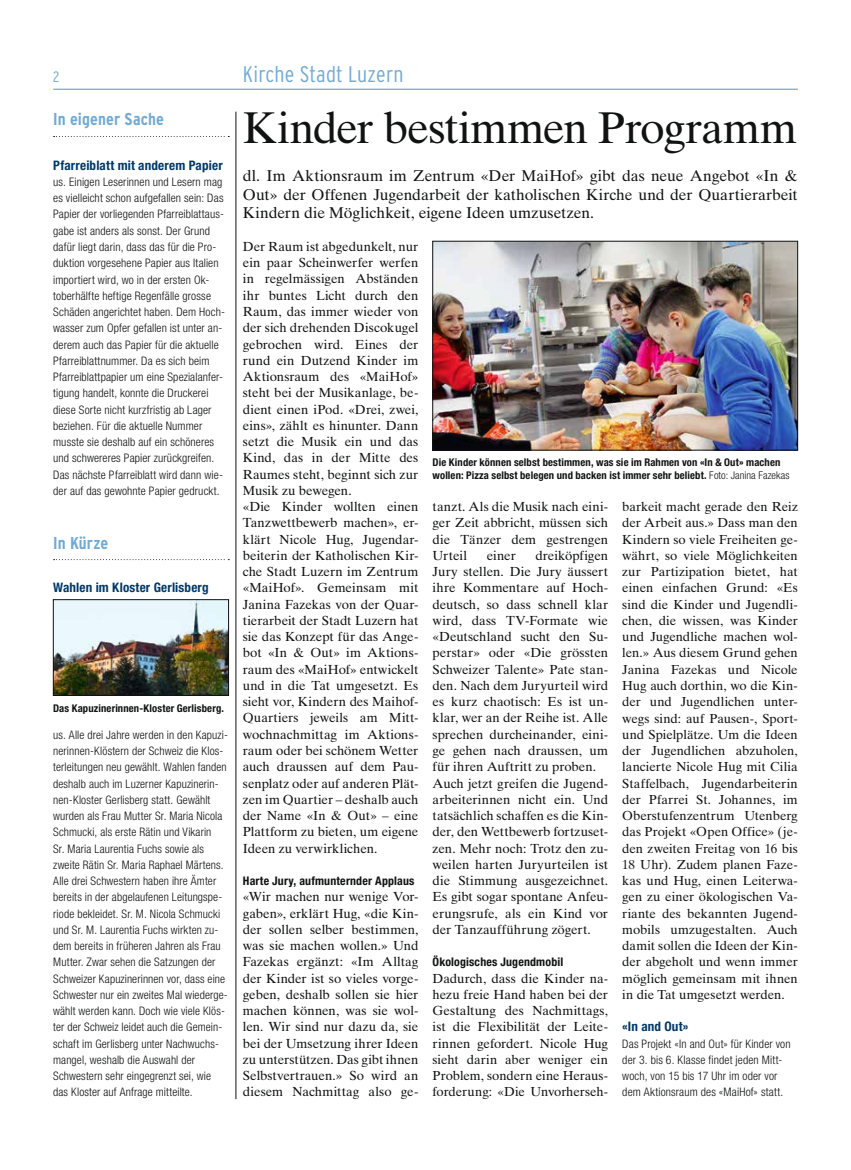
<style>
.page{position:relative;width:851px;height:1170px;background:#fff}
.page>*{position:absolute;margin:0;border:0;box-sizing:border-box;transform-origin:0 0}
.t1{font:44.38px "Times Ten LT Std";letter-spacing:-.02em;color:#111212}
.t2{font:300 condensed 22.5px "Interstate";letter-spacing:.01em;color:#70aad6}
.t3{font:700 condensed 17.12px "Interstate";letter-spacing:.01em;color:#70aad6}
.t4{font:15.62px/18.8px "Times Ten LT Std";letter-spacing:-.005em;color:#111212;text-align:justify}
.t5{font:300 condensed 15px "Interstate";color:#70aad6}
.t6{font:13.12px/16.2px "Times Ten LT Std";color:#111212;text-align:justify}
.t7{font:700 condensed 13.12px "Helvetica Neue LT Std";letter-spacing:.015em;color:#003868}
.t8{font:13px/16.2px "Times Ten LT Std";letter-spacing:-.005em;color:#111212;text-align:justify}
.t9{font:700 condensed 11.88px "Helvetica Neue LT Std";letter-spacing:.015em;color:#111212}
.t10{font:300 condensed 11.75px/16.2px "Helvetica Neue LT Std";letter-spacing:.01em;color:#111212}
.t11{font:700 condensed 10.62px/12.8px "Helvetica Neue LT Std";letter-spacing:.015em;color:#111212}
.s1{font-weight:300}
.s2{font-size:13px}
</style>
<div class="page">
<hr style="left:236px;top:112px;width:1px;height:986px;background:#111212">
<hr style="left:53px;top:89px;width:744px;height:1px;background:#70aad6">
<svg style="left:54px;top:136px;width:175px;height:1px"></svg>
<svg style="left:54px;top:559px;width:175px;height:1px"></svg>
<img style="left:434px;top:243px;width:361px;height:205px">
<div style="left:432px;top:241px;width:365px;height:209px;border:1px solid #111212"></div>
<img style="left:55px;top:601px;width:172px;height:92px">
<div style="left:53px;top:599px;width:176px;height:96px;border:1px solid #111212"></div>
<p class="t5" style="left:53px;top:68px;width:8px">2</p>
<h2 class="t2" style="left:243px;top:62px;width:162px">Kirche Stadt Luzern</h2>
<h3 class="t3" style="left:53px;top:110px;width:112px">In eigener Sache</h3>
<p class="t7" style="left:53px;top:157px;width:171px">Pfarreiblatt mit anderem Papier</p>
<p class="t10" style="left:53px;top:173px;width:173px">us. Einigen Leserinnen und Lesern mag es vielleicht schon aufgefallen sein: Das Papier der vorliegenden Pfarreiblattaus&shy;gabe ist anders als sonst. Der Grund dafür liegt darin, dass das für die Pro&shy;duktion vorgesehene Papier aus Italien importiert wird, wo in der ersten Ok&shy;toberhälfte heftige Regenfälle grosse Schäden angerichtet haben. Dem Hoch&shy;wasser zum Opfer gefallen ist unter an&shy;derem auch das Papier für die aktuelle Pfarreiblattnummer. Da es sich beim Pfarreiblattpapier um eine Spezialanfer&shy;tigung handelt, konnte die Druckerei diese Sorte nicht kurzfristig ab Lager beziehen. Für die aktuelle Nummer musste sie deshalb auf ein schöneres und schwereres Papier zurückgreifen.<br>Das nächste Pfarreiblatt wird dann wie&shy;der auf das gewohnte Papier gedruckt.</p>
<h3 class="t3" style="left:53px;top:533px;width:56px">In Kürze</h3>
<p class="t7" style="left:53px;top:579px;width:157px">Wahlen im Kloster Gerlisberg</p>
<h1 class="t1" style="left:243px;top:102px;width:555px">Kinder bestimmen Programm</h1>
<p class="t4" style="left:243px;top:166px;width:556px">dl. Im Aktionsraum im Zentrum «Der MaiHof» gibt das neue Angebot «In &amp; Out» der Offenen Jugendarbeit der katholischen Kirche und der Quartierarbeit Kindern die Möglichkeit, eigene Ideen umzusetzen.</p>
<p class="t6" style="left:243px;top:238px;width:177px;text-align:left">Der Raum ist abgedunkelt, nur ein paar Scheinwerfer werfen in regelmässigen Abständen ihr buntes Licht durch den<br>Raum, das immer wieder von der sich drehenden Discokugel gebrochen wird. Eines der rund ein Dutzend Kinder im<br>Aktionsraum des «MaiHof» steht bei der Musikanlage, be&shy;dient einen iPod. «Drei, zwei, eins», zählt es hinunter. Dann setzt die Musik ein und das<br>Kind, das in der Mitte des<br>Raumes steht, beginnt sich zur<br>Musik zu bewegen.<br>«Die Kinder wollten einen<br>Tanzwettbewerb machen», er&shy;klärt Nicole Hug, Jugendar&shy;beiterin der Katholischen Kir&shy;che Stadt Luzern im Zentrum «MaiHof». Gemeinsam mit<br>Janina Fazekas von der Quar&shy;tierarbeit der Stadt Luzern hat sie das Konzept für das Ange&shy;bot «In &amp; Out» im Aktions&shy;raum des «MaiHof» entwickelt und in die Tat umgesetzt. Es sieht vor, Kindern des Maihof-<br>Quartiers jeweils am Mitt&shy;wochnachmittag im Aktions&shy;raum oder bei schönem Wetter auch draussen auf dem Pau&shy;senplatz oder auf anderen Plät&shy;zen im Quartier – deshalb auch der Name «In &amp; Out» – eine<br>Plattform zu bieten, um eigene<br>Ideen zu verwirklichen.</p>
<p class="t9" style="left:243px;top:873px;width:173px">Harte Jury, aufmunternder Applaus</p>
<p class="t6" style="left:243px;top:888px;width:177px">«Wir machen nur wenige Vor&shy;gaben», erklärt Hug, «die Kin&shy;der sollen selber bestimmen, was sie machen wollen.» Und Fazekas ergänzt: «Im Alltag der Kinder ist so vieles vorge&shy;geben, deshalb sollen sie hier machen können, was sie wol&shy;len. Wir sind nur dazu da, sie bei der Umsetzung ihrer Ideen zu unterstützen. Das gibt ihnen Selbstvertrauen.» So wird an diesem Nachmittag also ge-</p>
<p class="t11" style="left:432px;top:455px;width:358px">Die Kinder können selbst bestimmen, was sie im Rahmen von «In &amp; Out» machen wollen: Pizza selbst belegen und backen ist immer sehr beliebt. <span class="s1">Foto: Janina Fazekas</span></p>
<p class="t6" style="left:432px;top:498px;width:177px">tanzt. Als die Musik nach eini&shy;ger Zeit abbricht, müssen sich die Tänzer dem gestrengen Urteil</p>
<p class="t8" style="left:622px;top:498px;width:177px">barkeit macht gerade den Reiz der Arbeit aus.» Dass man den Kindern so viele Freiheiten ge&shy;währt, so viele Möglichkeiten zur Partizipation bietet, hat einen einfachen Grund: «Es sind die Kinder und Jugendli&shy;chen, die wissen, was Kinder und Jugendliche machen wol&shy;len.» Aus diesem Grund gehen Janina Fazekas und Nicole Hug auch dorthin, wo die Kin&shy;der und Jugendlichen unter&shy;wegs sind: auf Pausen-, Sport&shy;und Spielplätze. Um die Ideen der Jugendlichen abzuholen, lancierte Nicole Hug mit Cilia Staffelbach, Jugendarbeiterin der Pfarrei St. Johannes, im Oberstufenzentrum Utenberg das Projekt «Open Office» (je&shy;den zweiten Freitag von 16 bis 18 Uhr). Zudem planen Faze&shy;kas und Hug, einen Leiterwa&shy;gen zu einer ökologischen Va&shy;riante des bekannten Jugend&shy;mobils umzugestalten. Auch damit sollen die Ideen der Kin&shy;der abgeholt und wenn immer möglich gemeinsam mit ihnen in die Tat umgesetzt werden.</p>
<p class="t7" style="left:622px;top:1018px;width:68px">«In and Out»</p>
<p class="t10" style="left:622px;top:1035px;width:170px">Das Projekt «In and Out» für Kinder von der 3. bis 6. Klasse findet jeden Mitt&shy;woch, von 15 bis 17 Uhr im oder vor dem Aktionsraum des «MaiHof» statt.</p>
<p class="t6" style="left:432px;top:547px;width:177px;text-align:left;text-indent:103px">dreiköpfigen<br>Jury stellen. Die Jury äussert ihre Kommentare auf Hoch&shy;deutsch, so dass schnell klar wird, dass TV-Formate wie «Deutschland sucht den Su&shy;perstar» oder «Die grössten<br>Schweizer Talente» Pate stan&shy;den. Nach dem Juryurteil wird es kurz chaotisch: Es ist un&shy;klar, wer an der Reihe ist. Alle sprechen durcheinander, eini&shy;ge gehen nach draussen, um für ihren Auftritt zu proben.<br>Auch jetzt greifen die Jugend&shy;arbeiterinnen nicht ein. Und tatsächlich schaffen es die Kin&shy;der, den Wettbewerb fortzuset&shy;zen. Mehr noch: Trotz den zu&shy;weilen harten Juryurteilen ist die Stimmung ausgezeichnet.<br>Es gibt sogar spontane Anfeu&shy;erungsrufe, als ein Kind vor der Tanzaufführung zögert.</p>
<p class="t9" style="left:432px;top:954px;width:132px">Ökologisches Jugendmobil</p>
<p class="t6" style="left:432px;top:969px;width:177px">Dadurch, dass die Kinder na&shy;hezu freie Hand haben bei der Gestaltung des Nachmittags, ist die Flexibilität der Leite&shy;rinnen gefordert. Nicole <span class="s2">Hug</span></p>
<p class="t8" style="left:432px;top:1051px;width:177px">sieht darin aber weniger ein Problem, sondern eine Heraus&shy;forderung: «Die Unvorherseh-</p>
<p class="t6" style="left:486px;top:547px;width:31px">einer</p>
<p class="t11" style="left:53px;top:701px;width:172px">Das Kapuzinerinnen-Kloster Gerlisberg.</p>
<p class="t10" style="left:53px;top:726px;width:176px">us. Alle drei Jahre werden in den Kapuzi&shy;nerinnen-Klöstern der Schweiz die Klos&shy;terleitungen neu gewählt. Wahlen fanden deshalb auch im Luzerner Kapuzinerin&shy;nen-Kloster Gerlisberg statt. Gewählt wurden als Frau Mutter Sr. Maria Nicola Schmucki, als erste Rätin und Vikarin<br>Sr. Maria Laurentia Fuchs sowie als zweite Rätin Sr. Maria Raphael Märtens.<br>Alle drei Schwestern haben ihre Ämter bereits in der abgelaufenen Leitungspe&shy;riode bekleidet. Sr. M. Nicola Schmucki und Sr. M. Laurentia Fuchs wirkten zu&shy;dem bereits in früheren Jahren als Frau Mutter. Zwar sehen die Satzungen der Schweizer Kapuzinerinnen vor, dass eine Schwester nur ein zweites Mal wiederge&shy;wählt werden kann. Doch wie viele Klös&shy;ter der Schweiz leidet auch die Gemein&shy;schaft im Gerlisberg unter Nachwuchs&shy;mangel, weshalb die Auswahl der Schwestern sehr eingegrenzt sei, wie das Kloster auf Anfrage mitteilte.</p>
</div>
